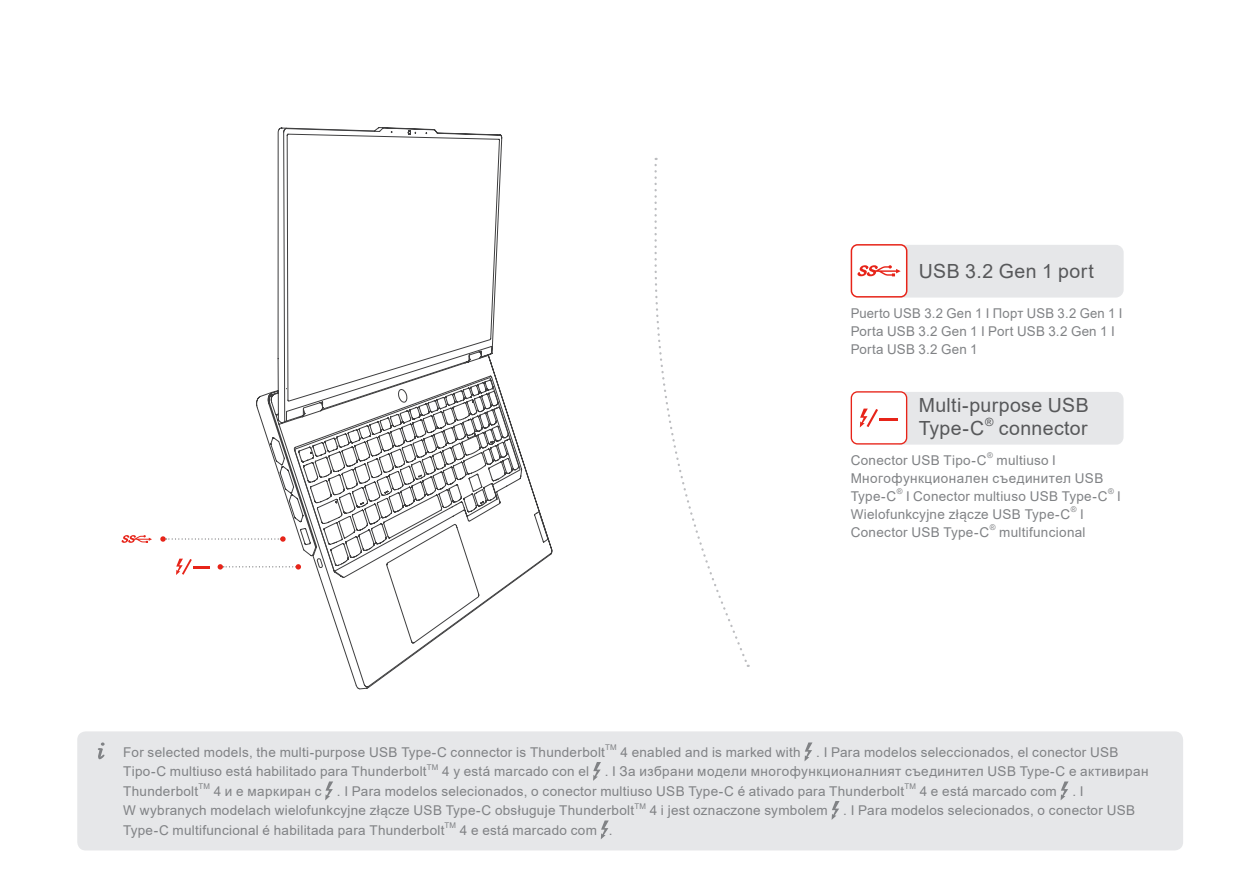
<style>
.page{position:relative;width:1259px;height:893px;background:#fff}
.page>*{position:absolute;margin:0;border:0;box-sizing:border-box;transform-origin:0 0}
.body_6pt{font:19.5px/23.4px "Arial";letter-spacing:.02em;color:#57585a}
.body_info_60_hui{font:13.5px/18px "Arial";letter-spacing:.025em;color:#808285}
.body_6pt-2{font:11.4px "Arial";color:#57585a}
.body_info_60_hui-2{font:7.8px "Arial";letter-spacing:.025em;color:#808285}
</style>
<div class="page">
<svg style="left:277px;top:127px;width:225px;height:559px"></svg>
<svg style="left:122px;top:535px;width:30px;height:8px"></svg>
<svg style="left:160px;top:379px;width:362px;height:198px"></svg>
<svg style="left:654px;top:164px;width:95px;height:502px"></svg>
<div style="left:894px;top:392px;width:229px;height:53px;background:#e6e7e9;border-radius:7px"></div>
<div style="left:850px;top:391px;width:57px;height:54px;background:#fff;border:1px solid #e72419;border-radius:6px"></div>
<svg style="left:860px;top:409px;width:38px;height:18px"></svg>
<div style="left:894px;top:245px;width:229px;height:53px;background:#e6e7e9;border-radius:8px"></div>
<div style="left:850px;top:244px;width:57px;height:54px;background:#fff;border:2px solid #e72419;border-radius:6px"></div>
<svg style="left:857px;top:265px;width:43px;height:11px"></svg>
<div style="left:77px;top:731px;width:1106px;height:119px;background:#e6e7e9;border-radius:9px"></div>
<svg style="left:98px;top:742px;width:7px;height:17px"></svg>
<svg style="left:804px;top:742px;width:8px;height:19px"></svg>
<svg style="left:593px;top:762px;width:8px;height:19px"></svg>
<svg style="left:325px;top:781px;width:8px;height:19px"></svg>
<svg style="left:1060px;top:781px;width:8px;height:19px"></svg>
<svg style="left:831px;top:801px;width:8px;height:19px"></svg>
<svg style="left:601px;top:820px;width:8px;height:19px"></svg>
<p class="body_6pt" style="left:918px;top:259px;width:176px">USB 3.2 Gen 1 port</p>
<p class="body_info_60_hui" style="left:850px;top:304px;width:273px">Puerto USB 3.2 Gen 1 I Порт USB 3.2 Gen 1 I<br>Porta USB 3.2 Gen 1 I Port USB 3.2 Gen 1 I<br>Porta USB 3.2 Gen 1</p>
<p class="body_6pt" style="left:918px;top:393px;width:171px">Multi-purpose USB<br>Type-C</p>
<p class="body_6pt-2" style="left:985px;top:414px;width:10px">®</p>
<p class="body_6pt" style="left:998px;top:417px;width:90px">connector</p>
<p class="body_info_60_hui" style="left:850px;top:451px;width:137px">Conector USB Tipo-C</p>
<p class="body_info_60_hui-2" style="left:987px;top:450px;width:7px">®</p>
<p class="body_info_60_hui" style="left:850px;top:451px;width:254px;text-indent:146px">multiuso I<br>Многофункционален съединител USB<br>Type-C</p>
<p class="body_info_60_hui-2" style="left:896px;top:486px;width:7px">®</p>
<p class="body_info_60_hui" style="left:906px;top:487px;width:203px">I Conector multiuso USB Type-C</p>
<p class="body_info_60_hui-2" style="left:1108px;top:486px;width:7px">®</p>
<p class="body_info_60_hui" style="left:1117px;top:487px;width:5px">I</p>
<p class="body_info_60_hui" style="left:850px;top:505px;width:221px">Wielofunkcyjne złącze USB Type-C</p>
<p class="body_info_60_hui-2" style="left:1070px;top:504px;width:7px">®</p>
<p class="body_info_60_hui" style="left:1080px;top:505px;width:5px">I</p>
<p class="body_info_60_hui" style="left:850px;top:523px;width:140px">Conector USB Type-C</p>
<p class="body_info_60_hui-2" style="left:989px;top:522px;width:7px">®</p>
<p class="body_info_60_hui" style="left:999px;top:523px;width:88px">multifuncional</p>
<p class="body_info_60_hui" style="left:123px;top:743px;width:483px">For selected models, the multi-purpose USB Type-C connector is Thunderbolt</p>
<p class="body_info_60_hui-2" style="left:605px;top:742px;width:13px">TM</p>
<p class="body_info_60_hui" style="left:620px;top:743px;width:499px">4 enabled and is marked with . I Para modelos seleccionados, el conector USB</p>
<p class="body_info_60_hui" style="left:123px;top:762px;width:305px">Tipo-C multiuso está habilitado para Thunderbolt</p>
<p class="body_info_60_hui-2" style="left:427px;top:762px;width:13px">TM</p>
<p class="body_info_60_hui" style="left:442px;top:762px;width:708px">4 y está marcado con el . I За избрани модели многофункционалният съединител USB Type-C е активиран</p>
<p class="body_info_60_hui" style="left:123px;top:782px;width:76px">Thunderbolt</p>
<p class="body_info_60_hui-2" style="left:198px;top:781px;width:13px">TM</p>
<p class="body_info_60_hui" style="left:214px;top:782px;width:692px">4 и е маркиран с . I Para modelos selecionados, o conector multiuso USB Type-C é ativado para Thunderbolt</p>
<p class="body_info_60_hui-2" style="left:904px;top:781px;width:13px">TM</p>
<p class="body_info_60_hui" style="left:919px;top:782px;width:165px">4 e está marcado com . I</p>
<p class="body_info_60_hui" style="left:123px;top:801px;width:512px">W wybranych modelach wielofunkcyjne złącze USB Type-C obsługuje Thunderbolt</p>
<p class="body_info_60_hui-2" style="left:634px;top:801px;width:13px">TM</p>
<p class="body_info_60_hui" style="left:649px;top:801px;width:487px">4 i jest oznaczone symbolem . I Para modelos selecionados, o conector USB</p>
<p class="body_info_60_hui" style="left:123px;top:821px;width:323px">Type-C multifuncional é habilitada para Thunderbolt</p>
<p class="body_info_60_hui-2" style="left:444px;top:820px;width:13px">TM</p>
<p class="body_info_60_hui" style="left:460px;top:821px;width:154px">4 e está marcado com .</p>
</div>
